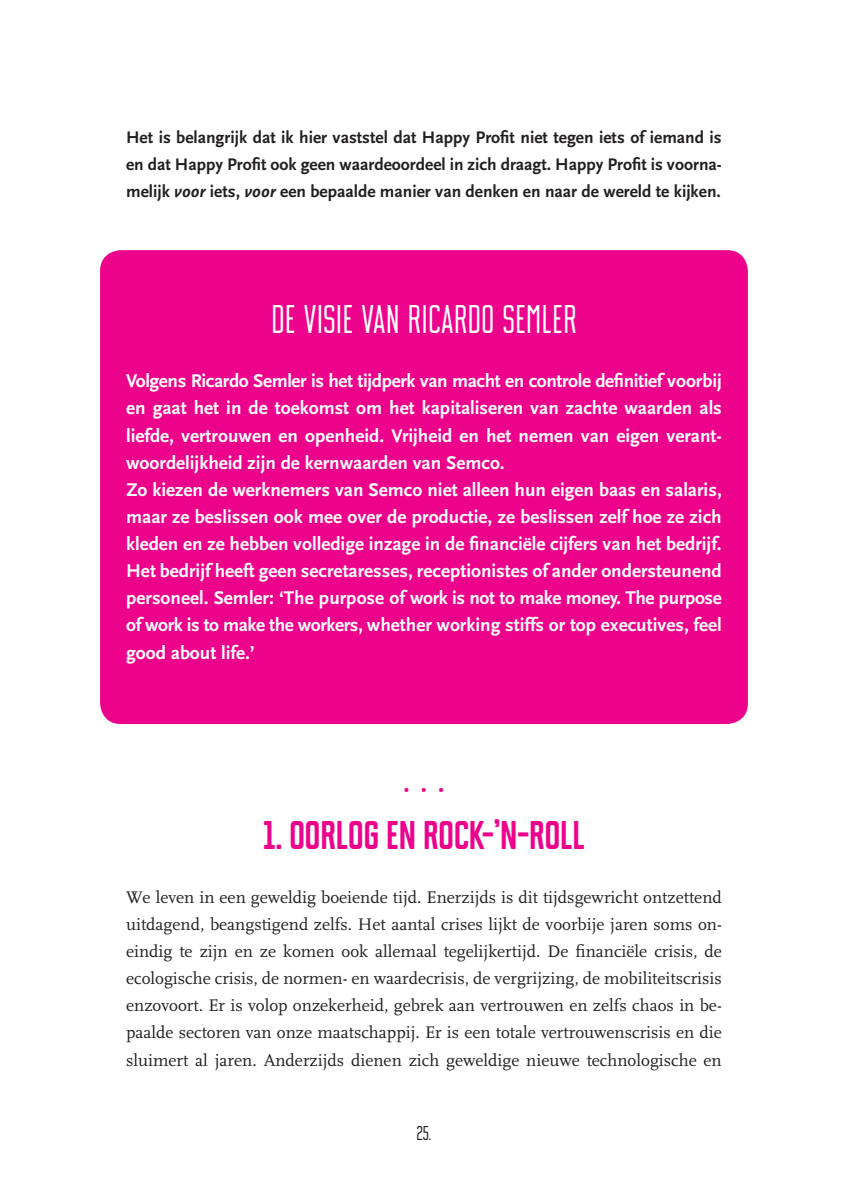
<style>
.page{position:relative;width:848px;height:1195px;background:#fff}
.page>*{position:absolute;margin:0;border:0;box-sizing:border-box;transform-origin:0 0}
.t1{font:300 35px "Mr Alex";letter-spacing:.02em;color:#fff}
.t2{font:700 35px "Mr Alex";color:#ed028c}
.t3{font:700 19.25px/27.1px "Scala Sans";color:#fff}
.t4{font:17.5px/27.1px "FF Scala";color:#231f20;text-align:justify}
.t5{font:700 17.5px/27.1px "Scala Sans";color:#231f20;text-align:justify}
.t6{font:300 17.5px "Mr Alex";color:#231f20}
.t7{font:17.5px "FF Scala";color:#ed028c}
.s1{font-style:italic}
</style>
<div class="page">
<div style="left:100px;top:250px;width:647px;height:474px;background:#ed028c;border-radius:21px"></div>
<p class="t5" style="left:126px;top:124px;width:597px">Het is belangrijk dat ik hier vaststel dat Happy Profit niet tegen iets of iemand is en dat Happy Profit ook geen waardeoordeel in zich draagt. Happy Profit is voorna&shy;melijk <span class="s1">voor</span> iets, <span class="s1">voor</span> een bepaalde manier van denken en naar de wereld te kijken.</p>
<h1 class="t1" style="left:271px;top:299px;width:306px">DE VISIE VAN RICARDO SEMLER</h1>
<p class="t3" style="left:126px;top:368px;width:597px">Volgens Ricardo Semler is het tijdperk van macht en controle definitief voorbij en gaat het in de toekomst om het kapitaliseren van zachte waarden als liefde, vertrouwen en openheid. Vrijheid en het nemen van eigen verant&shy;woordelijkheid zijn de kernwaarden van Semco.<br>Zo kiezen de werknemers van Semco niet alleen hun eigen baas en salaris, maar ze beslissen ook mee over de productie, ze beslissen zelf hoe ze zich kleden en ze hebben volledige inzage in de financiële cijfers van het bedrijf.<br>Het bedrijf heeft geen secretaresses, receptionistes of ander ondersteunend personeel. Semler: ‘The purpose of work is not to make money. The purpose of work is to make the workers, whether working stiffs or top executives, feel good about life.’</p>
<p class="t7" style="left:403px;top:779px;width:42px">•••</p>
<h1 class="t2" style="left:263px;top:813px;width:323px">1. OORLOG EN ROCK-’N-ROLL</h1>
<p class="t4" style="left:126px;top:884px;width:597px">We leven in een geweldig boeiende tijd. Enerzijds is dit tijdsgewricht ontzettend uitdagend, beangstigend zelfs. Het aantal crises lijkt de voorbije jaren soms on&shy;eindig te zijn en ze komen ook allemaal tegelijkertijd. De financiële crisis, de ecologische crisis, de normen- en waardecrisis, de vergrijzing, de mobiliteitscrisis enzovoort. Er is volop onzekerheid, gebrek aan vertrouwen en zelfs chaos in be&shy;paalde sectoren van onze maatschappij. Er is een totale vertrouwenscrisis en die sluimert al jaren. Anderzijds dienen zich geweldige nieuwe technologische en</p>
<p class="t6" style="left:417px;top:1123px;width:16px">25.</p>
</div>
